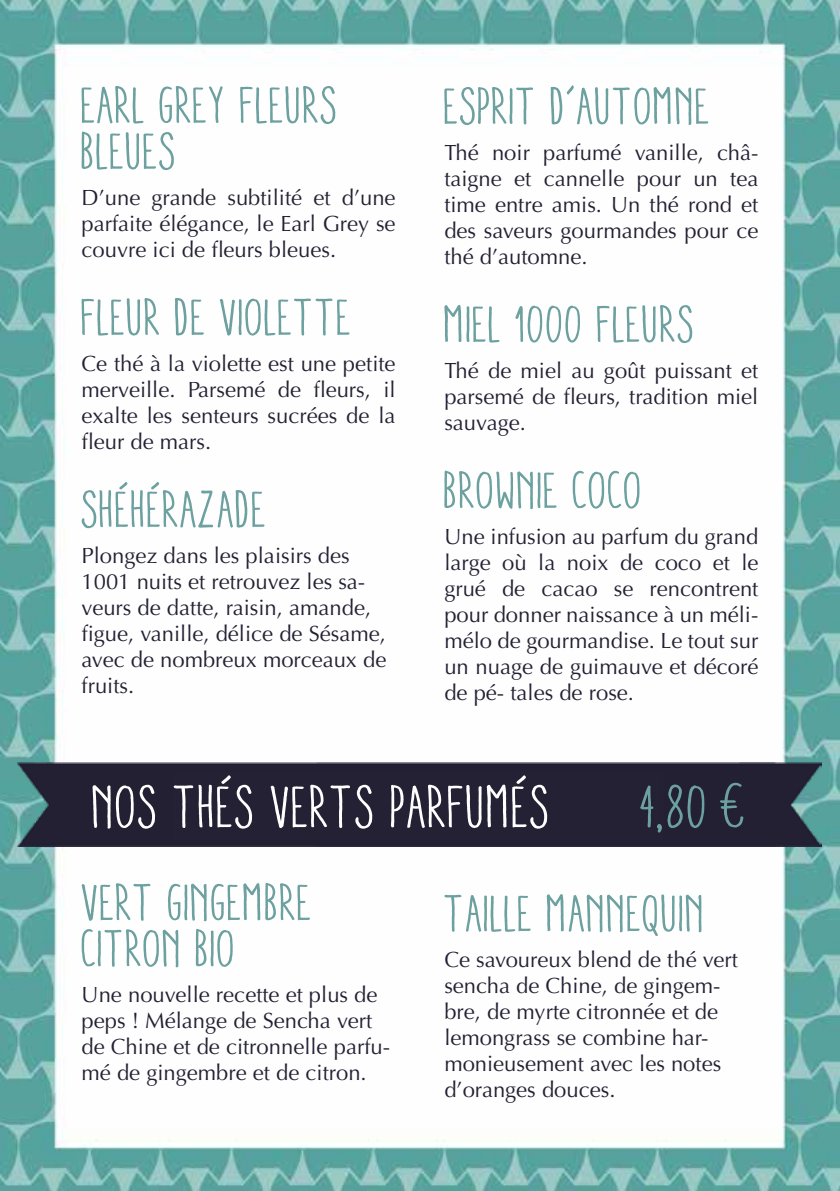
<style>
.page{position:relative;width:840px;height:1191px;background:#fff}
.page>*{position:absolute;margin:0;border:0;box-sizing:border-box;transform-origin:0 0}
.t1{font:condensed 60px "Aracne";color:#fff}
.t2{font:condensed 60px "Aracne";color:#6ca1a0}
.t3{font:condensed 52px/46px "Aracne";color:#6ca1a0}
.t4{font:22px/26px "Optima";color:#242033;text-align:justify}
</style>
<div class="page">
<img style="left:0;top:0;width:839px;height:1191px">
<div style="left:17px;top:763px;width:803px;height:83px;background:#232133"></div>
<h2 class="t3" style="left:81px;top:81px;width:258px">EARL GREY FLEURS<br>BLEUES</h2>
<p class="t4" style="left:81px;top:185px;width:315px">D’une grande subtilité et d’une parfaite élégance, le Earl Grey se couvre ici de fleurs bleues.</p>
<h2 class="t3" style="left:81px;top:293px;width:272px">FLEUR DE VIOLETTE</h2>
<p class="t4" style="left:81px;top:351px;width:315px">Ce thé à la violette est une petite merveille. Parsemé de fleurs, il exalte les senteurs sucrées de la fleur de mars.</p>
<h2 class="t3" style="left:81px;top:485px;width:187px">SHÉHÉRAZADE</h2>
<p class="t4" style="left:81px;top:543px;width:306px;text-align:left">Plongez dans les plaisirs des<br>1001 nuits et retrouvez les sa&shy;veurs de datte, raisin, amande, figue, vanille, délice de Sésame, avec de nombreux morceaux de fruits.</p>
<h2 class="t3" style="left:444px;top:82px;width:268px">ESPRIT D’AUTOMNE</h2>
<p class="t4" style="left:444px;top:140px;width:315px">Thé noir parfumé vanille, châ&shy;taigne et cannelle pour un tea time entre amis. Un thé rond et des saveurs gourmandes pour ce thé d’automne.</p>
<h2 class="t3" style="left:444px;top:300px;width:252px">MIEL 1000 FLEURS</h2>
<p class="t4" style="left:444px;top:358px;width:315px">Thé de miel au goût puissant et parsemé de fleurs, tradition miel sauvage.</p>
<h2 class="t3" style="left:444px;top:466px;width:200px">BROWNIE COCO</h2>
<p class="t4" style="left:444px;top:524px;width:315px">Une infusion au parfum du grand large où la noix de coco et le grué de cacao se rencontrent pour donner naissance à un méli&shy;mélo de gourmandise. Le tout sur un nuage de guimauve et décoré de pé- tales de rose.</p>
<h1 class="t1" style="left:92px;top:772px;width:459px">NOS THÉS VERTS PARFUMÉS</h1>
<h1 class="t2" style="left:640px;top:772px;width:109px">4,80 €</h1>
<h2 class="t3" style="left:81px;top:878px;width:233px">VERT GINGEMBRE<br>CITRON BIO</h2>
<p class="t4" style="left:81px;top:982px;width:310px;text-align:left">Une nouvelle recette et plus de peps ! Mélange de Sencha vert de Chine et de citronnelle parfu&shy;mé de gingembre et de citron.</p>
<h2 class="t3" style="left:444px;top:889px;width:263px">TAILLE MANNEQUIN</h2>
<p class="t4" style="left:444px;top:947px;width:295px;text-align:left">Ce savoureux blend de thé vert sencha de Chine, de gingem&shy;bre, de myrte citronnée et de lemongrass se combine har&shy;monieusement avec les notes d’oranges douces.</p>
</div>
